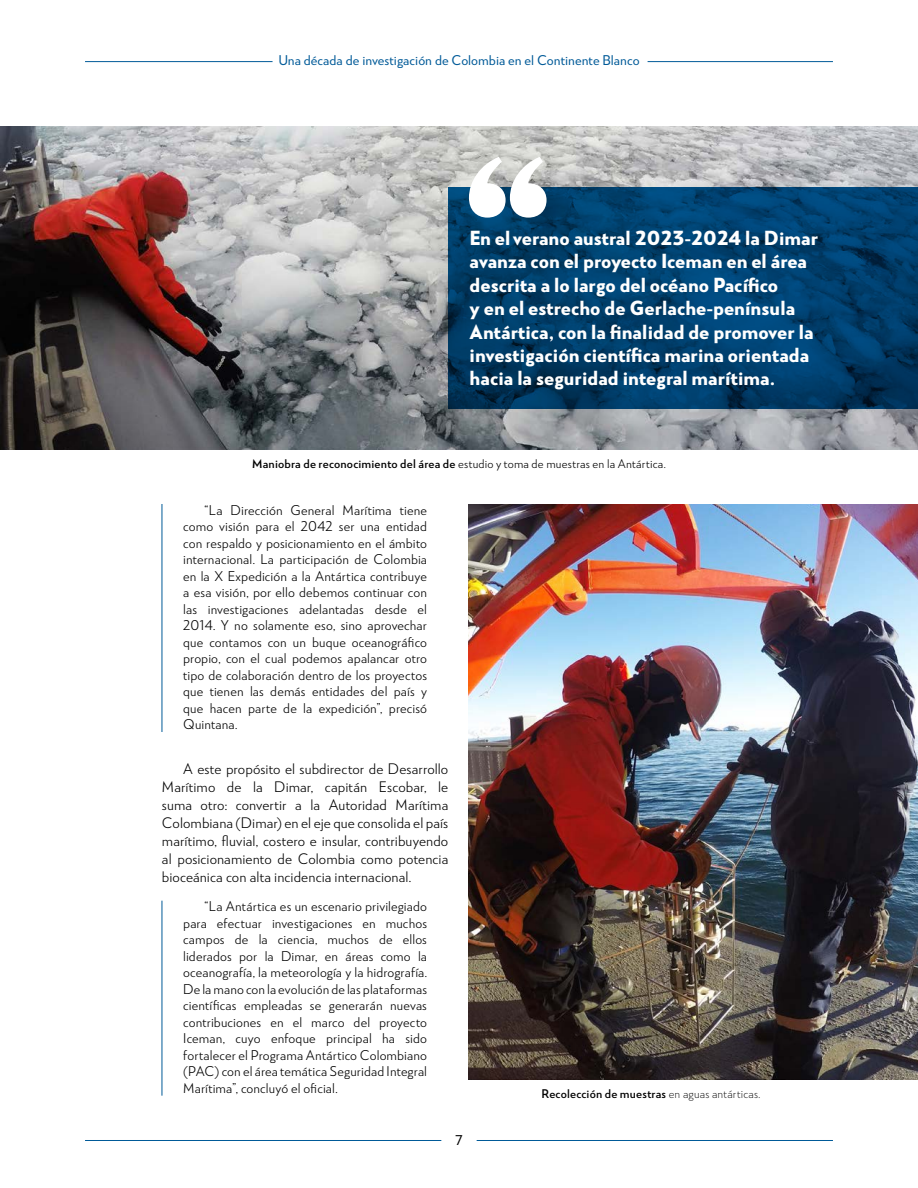
<style>
.page{position:relative;width:918px;height:1188px;background:#fff}
.page>*{position:absolute;margin:0;border:0;box-sizing:border-box;transform-origin:0 0}
.t1{font:900 19.5px/23.4px "RNS Miles";color:#fff}
.t2{font:14.55px/18px "RNS Miles";color:#000;text-align:justify}
.t3{font:13.5px/16.5px "RNS Miles";letter-spacing:.005em;color:#000;text-align:justify}
.t4{font:500 13.5px "RNS Miles";color:#005a98}
.t5{font:500 13.5px "RNS Miles";color:#000}
.t6{font:12px "RNS Miles";letter-spacing:.01em;color:#000}
.t7{font:700 12px "RNS Miles";letter-spacing:.015em;color:#000}
.s1{font-weight:700}
.s2{font-weight:300}
</style>
<div class="page">
<img style="left:0;top:126px;width:918px;height:324px">
<img style="left:469px;top:504px;width:449px;height:576px">
<hr style="left:85px;top:61px;width:188px;height:1px;background:#005a98">
<hr style="left:85px;top:1140px;width:356px;height:1px;background:#005a98">
<hr style="left:648px;top:61px;width:185px;height:1px;background:#005a98">
<hr style="left:477px;top:1140px;width:356px;height:1px;background:#005a98">
<hr style="left:162px;top:504px;width:1px;height:228px;background:#005a98">
<hr style="left:162px;top:901px;width:1px;height:195px;background:#005a98">
<svg style="left:448px;top:187px;width:470px;height:222px;background:#003d6a"></svg>
<svg style="left:469px;top:157px;width:78px;height:61px"></svg>
<p class="t4" style="left:278px;top:51px;width:363px">Una década de investigación de Colombia en el Continente Blanco</p>
<p class="t1" style="left:470px;top:226px;width:350px">En el verano austral 2023-2024 la Dimar avanza con el proyecto Iceman en el área descrita a lo largo del océano Pacífico<br>y en el estrecho de Gerlache-península Antártica, con la finalidad de promover la investigación científica marina orientada hacia la seguridad integral marítima.</p>
<p class="t6" style="left:252px;top:456px;width:415px"><span class="s1">Maniobra de reconocimiento del área de</span> estudio y toma de muestras en la Antártica.</p>
<p class="t3" style="left:183px;top:501px;width:245px;text-indent:21px">“La Dirección General Marítima tiene como visión para el 2042 ser una entidad con respaldo y posicionamiento en el ámbito internacional. La participación de Colombia en la X Expedición a la Antártica contribuye a esa visión, por ello debemos continuar con las investigaciones adelantadas desde el 2014. Y no solamente eso, sino aprovechar que contamos con un buque oceanográfico propio, con el cual podemos apalancar otro tipo de colaboración dentro de los proyectos que tienen las demás entidades del país y que hacen parte de la expedición”, precisó Quintana.</p>
<p class="t2" style="left:162px;top:760px;width:288px;text-indent:21px">A este propósito el subdirector de Desarrollo Marítimo de la Dimar, capitán Escobar, le suma otro: convertir a la Autoridad Marítima Colombiana (Dimar) en el eje que consolida el país marítimo, fluvial, costero e insular, contribuyendo al posicionamiento de Colombia como potencia bioceánica con alta incidencia internacional.</p>
<p class="t3" style="left:183px;top:898px;width:245px;text-indent:21px">“La Antártica es un escenario privilegiado para efectuar investigaciones en muchos campos de la ciencia, muchos de ellos liderados por la Dimar, en áreas como la oceanografía, la meteorología y la hidrografía.<br>De la mano con la evolución de las plataformas científicas empleadas se generarán nuevas contribuciones en el marco del proyecto Iceman, cuyo enfoque principal ha sido fortalecer el Programa Antártico Colombiano (PAC) con el área temática Seguridad Integral Marítima”, concluyó el oficial.</p>
<p class="t5" style="left:455px;top:1131px;width:9px">7</p>
<p class="t7" style="left:541px;top:1086px;width:220px">Recolección de muestras <span class="s2">en aguas antárticas.</span></p>
</div>
